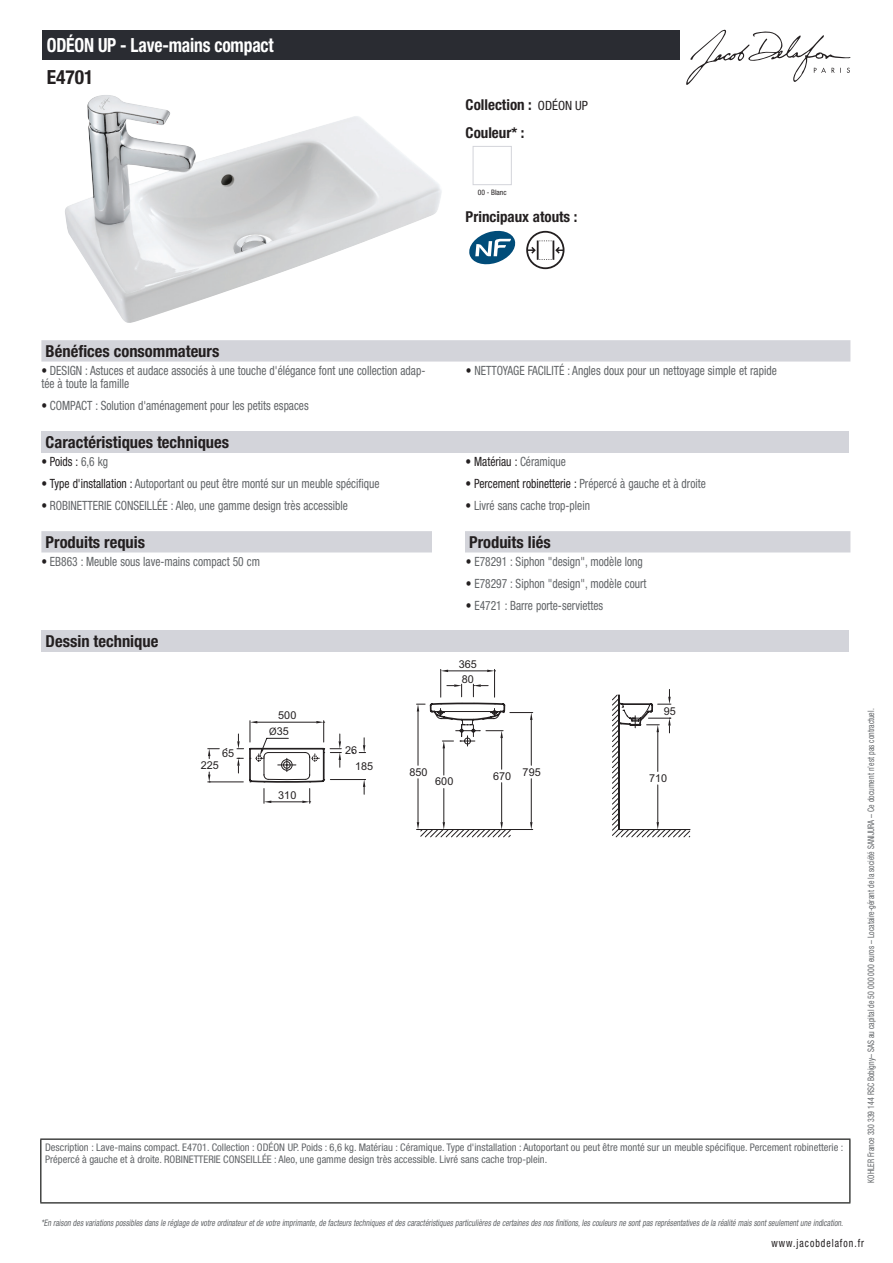
<style>
.page{position:relative;width:893px;height:1263px;background:#fff}
.page>*{position:absolute;margin:0;border:0;box-sizing:border-box;transform-origin:0 0}
.t1{font:700 condensed 19.5px "Helvetica Neue LT Std";letter-spacing:-.01em;color:#fff;scale:.9 1}
.t2{font:700 condensed 19.5px "Helvetica Neue LT Std";color:#231f20}
.t3{font:700 condensed 16.5px "Helvetica Neue LT Std";color:#231f20}
.t4{font:700 condensed 15px/27.8px "Helvetica Neue LT Std";color:#231f20}
.t5{font:condensed 12.75px/13.5px "Helvetica Neue LT Std";color:#626568;scale:.9 1}
.t6{font:condensed 12.75px "Helvetica Neue LT Std";color:#231f20;scale:.9 1}
.t7{font:condensed 11.25px "Helvetica Neue LT Std";letter-spacing:.1em;color:#231f20;scale:.87 1}
.t8{font:10.8px "Arial";color:#231f20}
.t9{font:condensed 10.5px/12px "Helvetica Neue LT Std";color:#626568}
.t10{font:italic condensed 9px "Helvetica Neue LT Std";color:#626568;scale:.87 1}
.t11{font:condensed 9px "Helvetica Neue LT Std";color:#626568;scale:.87 1}
.t12{font:condensed 7.5px "Helvetica Neue LT Std";color:#231f20}
.s1{font-weight:400;font-size:12.75px}
.s2{color:#231f20}
.s3{color:#626568}
.s4{font-family:"Myriad Pro"}
</style>
<div class="page">
<svg style="left:686px;top:30px;width:164px;height:55px"></svg>
<img style="left:65px;top:95px;width:377px;height:228px">
<div style="left:473px;top:146px;width:39px;height:39px;border:1px solid #d3d4da"></div>
<svg style="left:469px;top:231px;width:46px;height:33px"></svg>
<svg style="left:526px;top:231px;width:38px;height:38px"></svg>
<div style="left:41px;top:340px;width:809px;height:22px;background:#d3d4da"></div>
<div style="left:41px;top:431px;width:808px;height:22px;background:#d3d4da"></div>
<div style="left:41px;top:531px;width:809px;height:21px;background:#d3d4da"></div>
<div style="left:432px;top:531px;width:33px;height:21px;background:#fff"></div>
<div style="left:41px;top:631px;width:808px;height:21px;background:#d3d4da"></div>
<hr style="left:208px;top:781px;width:35px;height:1px;background:#231f20">
<svg style="left:208px;top:748px;width:11px;height:10px"></svg>
<svg style="left:208px;top:772px;width:2px;height:11px"></svg>
<svg style="left:237px;top:669px;width:453px;height:168px"></svg>
<div style="left:43px;top:30px;width:637px;height:30px;background:#2a2c32"></div>
<hr style="left:40px;top:1138px;width:810px;height:2px;background:#040503">
<hr style="left:40px;top:1140px;width:1px;height:62px;background:#040503">
<hr style="left:849px;top:1140px;width:1px;height:62px;background:#040503">
<hr style="left:40px;top:1202px;width:810px;height:1px;background:#040503">
<h1 class="t1" style="left:47px;top:33px;width:254px">ODÉON UP - Lave-mains compact</h1>
<h1 class="t2" style="left:47px;top:65px;width:48px">E4701</h1>
<p class="t4" style="left:466px;top:90px;width:124px">Collection : <span class="s1">ODÉON UP<br></span>Couleur* :</p>
<p class="t12" style="left:478px;top:188px;width:30px">00 - Blanc</p>
<p class="t4" style="left:466px;top:203px;width:113px">Principaux atouts :</p>
<p class="t3" style="left:46px;top:341px;width:175px">Bénéfices consommateurs</p>
<p class="t5" style="left:41px;top:364px;width:428px"><span class="s2">•</span> DESIGN : Astuces et audace associés à une touche d'élégance font une collection adap&shy;tée à toute la famille</p>
<p class="t5" style="left:466px;top:364px;width:347px"><span class="s2">•</span> NETTOYAGE FACILITÉ : Angles doux pour un nettoyage simple et rapide</p>
<p class="t5" style="left:41px;top:399px;width:299px"><span class="s2">•</span> COMPACT : Solution d'aménagement pour les petits espaces</p>
<p class="t3" style="left:46px;top:432px;width:185px">Caractéristiques techniques</p>
<p class="t6" style="left:41px;top:454px;width:76px">• Poids : <span class="s3">6,6 kg</span></p>
<p class="t6" style="left:466px;top:454px;width:113px">• Matériau : <span class="s3">Céramique</span></p>
<p class="t5" style="left:41px;top:477px;width:377px"><span class="s2">• Type d'installation :</span> Autoportant ou peut être monté sur un meuble spécifique</p>
<p class="t5" style="left:466px;top:477px;width:268px"><span class="s2">• Percement robinetterie :</span> Prépercé à gauche et à droite</p>
<p class="t5" style="left:41px;top:498px;width:342px"><span class="s2">•</span> ROBINETTERIE CONSEILLÉE : Aleo, une gamme design très accessible</p>
<p class="t5" style="left:466px;top:498px;width:140px"><span class="s2">•</span> Livré sans cache trop-plein</p>
<p class="t3" style="left:46px;top:532px;width:101px">Produits requis</p>
<p class="t3" style="left:469px;top:532px;width:83px">Produits liés</p>
<p class="t5" style="left:41px;top:554px;width:244px"><span class="s2">•</span> EB863 : Meuble sous lave-mains compact 50 cm</p>
<p class="t5" style="left:466px;top:554px;width:198px"><span class="s2">•</span> E78291 : Siphon "design", modèle long</p>
<p class="t5" style="left:466px;top:576px;width:202px"><span class="s2">•</span> E78297 : Siphon "design", modèle court</p>
<p class="t5" style="left:466px;top:598px;width:154px"><span class="s2">•</span> E4721 : Barre porte-serviettes</p>
<p class="t3" style="left:46px;top:631px;width:114px">Dessin technique</p>
<p class="t8" style="left:459px;top:657px;width:20px">365</p>
<p class="t8" style="left:278px;top:708px;width:20px">500</p>
<p class="t8" style="left:222px;top:746px;width:14px">65</p>
<p class="t8" style="left:269px;top:724px;width:21px"><span class="s4">Ø</span>35</p>
<p class="t8" style="left:345px;top:743px;width:14px">26</p>
<p class="t8" style="left:201px;top:758px;width:20px">225</p>
<p class="t8" style="left:355px;top:759px;width:20px">185</p>
<p class="t8" style="left:278px;top:788px;width:20px">310</p>
<p class="t8" style="left:462px;top:672px;width:14px">80</p>
<p class="t8" style="left:409px;top:765px;width:20px">850</p>
<p class="t8" style="left:435px;top:774px;width:20px">600</p>
<p class="t8" style="left:493px;top:769px;width:20px">670</p>
<p class="t8" style="left:523px;top:765px;width:20px">795</p>
<p class="t8" style="left:664px;top:704px;width:14px">95</p>
<p class="t8" style="left:649px;top:771px;width:20px">710</p>
<p class="t9" style="left:45px;top:1141px;width:800px">Description : Lave-mains compact. E4701. Collection : ODÉON UP. Poids : 6,6 kg. Matériau : Céramique. Type d'installation : Autoportant ou peut être monté sur un meuble spécifique. Percement robinetterie :<br>Prépercé à gauche et à droite. ROBINETTERIE CONSEILLÉE : Aleo, une gamme design très accessible. Livré sans cache trop-plein.</p>
<p class="t11" style="left:866px;top:1183px;width:547px;rotate:-90deg">KOHLER France 330 339 144 RSC Bobigny– SAS au capital de 50 000 000 euros – Locataire-gérant de la société SANIJURA – Ce document n’est pas contractuel.</p>
<p class="t10" style="left:41px;top:1217px;width:925px">*En raison desvariationspossiblesdansle réglage de votre ordinateuretde votre imprimante,de facteurstechniquesetdescaractéristiquesparticulièresde certainesdesnosfinitions,lescouleursne sontpasreprésentativesde la réalité maissontseulementune indication.</p>
<p class="t7" style="left:772px;top:1237px;width:108px">www.jacobdelafon.fr</p>
</div>
